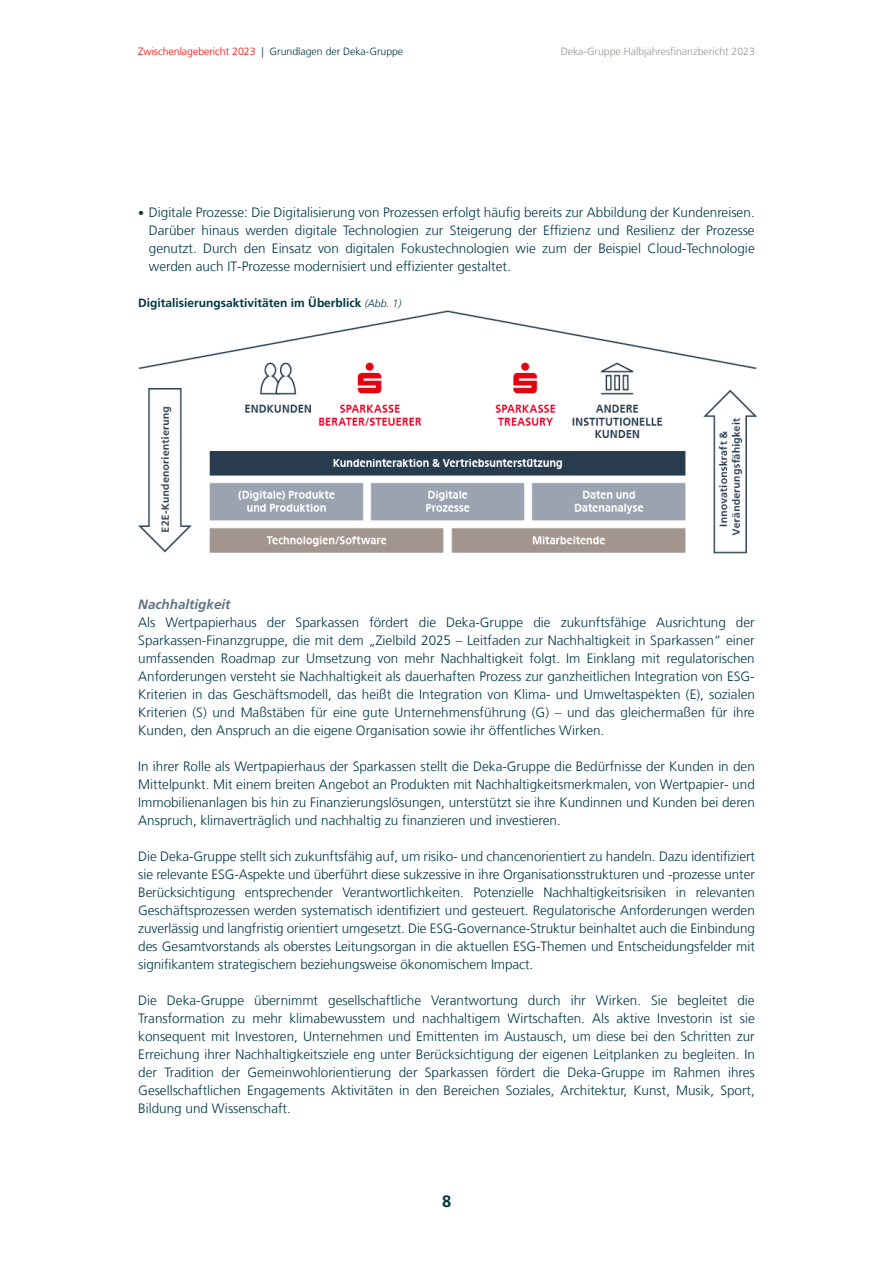
<style>
.page{position:relative;width:893px;height:1263px;background:#fff}
.page>*{position:absolute;margin:0;border:0;box-sizing:border-box;transform-origin:0 0}
.t1{font:300 16.5px "Deka Frutiger 45";color:#003745}
.t2{font:300 13.5px/18px "Deka Frutiger 45";color:#003745;text-align:justify}
.t3{font:italic 300 13.5px "Deka Frutiger 45";color:#617482}
.t4{font:300 12px "Deka Frutiger 45";color:#003745}
.t5{font:300 10.5px "Deka Frutiger 45";color:#003745}
.t6{font:300 10.5px "Deka Frutiger 45";color:#9d958e}
.s1{color:#f00}
.s2{font-size:12px}
.s3{font-style:italic;font-size:10.5px}
</style>
<div class="page">
<img style="left:138px;top:311px;width:619px;height:243px">
<p class="t5" style="left:138px;top:46px;width:266px"><span class="s1">Zwischenlagebericht 2023</span> | Grundlagen der Deka-Gruppe</p>
<p class="t6" style="left:561px;top:46px;width:196px">Deka-Gruppe Halbjahresfinanzbericht 2023</p>
<p class="t2" style="left:149px;top:204px;width:607px;text-indent:-11px"><span class="s2">•</span> Digitale Prozesse: Die Digitalisierung von Prozessen erfolgt häufig bereits zur Abbildung der Kundenreisen.<br>Darüber hinaus werden digitale Technologien zur Steigerung der Effizienz und Resilienz der Prozesse genutzt. Durch den Einsatz von digitalen Fokustechnologien wie zum der Beispiel Cloud-Technologie werden auch IT-Prozesse modernisiert und effizienter gestaltet.</p>
<p class="t4" style="left:138px;top:297px;width:265px">Digitalisierungsaktivitäten im Überblick <span class="s3">(Abb. 1)</span></p>
<h4 class="t3" style="left:138px;top:597px;width:94px">Nachhaltigkeit</h4>
<p class="t2" style="left:138px;top:614px;width:618px">Als Wertpapierhaus der Sparkassen fördert die Deka-Gruppe die zukunftsfähige Ausrichtung der Sparkassen-Finanzgruppe, die mit dem „Zielbild 2025 – Leitfaden zur Nachhaltigkeit in Sparkassen“ einer umfassenden Roadmap zur Umsetzung von mehr Nachhaltigkeit folgt. Im Einklang mit regulatorischen Anforderungen versteht sie Nachhaltigkeit als dauerhaften Prozess zur ganzheitlichen Integration von ESG-Kriterien in das Geschäftsmodell, das heißt die Integration von Klima- und Umweltaspekten (E), sozialen Kriterien (S) und Maßstäben für eine gute Unternehmensführung (G) – und das gleichermaßen für ihre Kunden, den Anspruch an die eigene Organisation sowie ihr öffentliches Wirken.</p>
<p class="t2" style="left:138px;top:758px;width:618px">In ihrer Rolle als Wertpapierhaus der Sparkassen stellt die Deka-Gruppe die Bedürfnisse der Kunden in den Mittelpunkt. Mit einem breiten Angebot an Produkten mit Nachhaltigkeitsmerkmalen, von Wertpapier- und Immobilienanlagen bis hin zu Finanzierungslösungen, unterstützt sie ihre Kundinnen und Kunden bei deren Anspruch, klimaverträglich und nachhaltig zu finanzieren und investieren.</p>
<p class="t2" style="left:138px;top:848px;width:618px">Die Deka-Gruppe stellt sich zukunftsfähig auf, um risiko- und chancenorientiert zu handeln. Dazu identifiziert sie relevante ESG-Aspekte und überführt diese sukzessive in ihre Organisationsstrukturen und -prozesse unter Berücksichtigung entsprechender Verantwortlichkeiten. Potenzielle Nachhaltigkeitsrisiken in relevanten Geschäftsprozessen werden systematisch identifiziert und gesteuert. Regulatorische Anforderungen werden zuverlässig und langfristig orientiert umgesetzt. Die ESG-Governance-Struktur beinhaltet auch die Einbindung des Gesamtvorstands als oberstes Leitungsorgan in die aktuellen ESG-Themen und Entscheidungsfelder mit signifikantem strategischem beziehungsweise ökonomischem Impact.</p>
<p class="t2" style="left:138px;top:992px;width:618px">Die Deka-Gruppe übernimmt gesellschaftliche Verantwortung durch ihr Wirken. Sie begleitet die Transformation zu mehr klimabewusstem und nachhaltigem Wirtschaften. Als aktive Investorin ist sie konsequent mit Investoren, Unternehmen und Emittenten im Austausch, um diese bei den Schritten zur Erreichung ihrer Nachhaltigkeitsziele eng unter Berücksichtigung der eigenen Leitplanken zu begleiten. In der Tradition der Gemeinwohlorientierung der Sparkassen fördert die Deka-Gruppe im Rahmen ihres Gesellschaftlichen Engagements Aktivitäten in den Bereichen Soziales, Architektur, Kunst, Musik, Sport, Bildung und Wissenschaft.</p>
<p class="t1" style="left:442px;top:1193px;width:11px">8</p>
</div>
